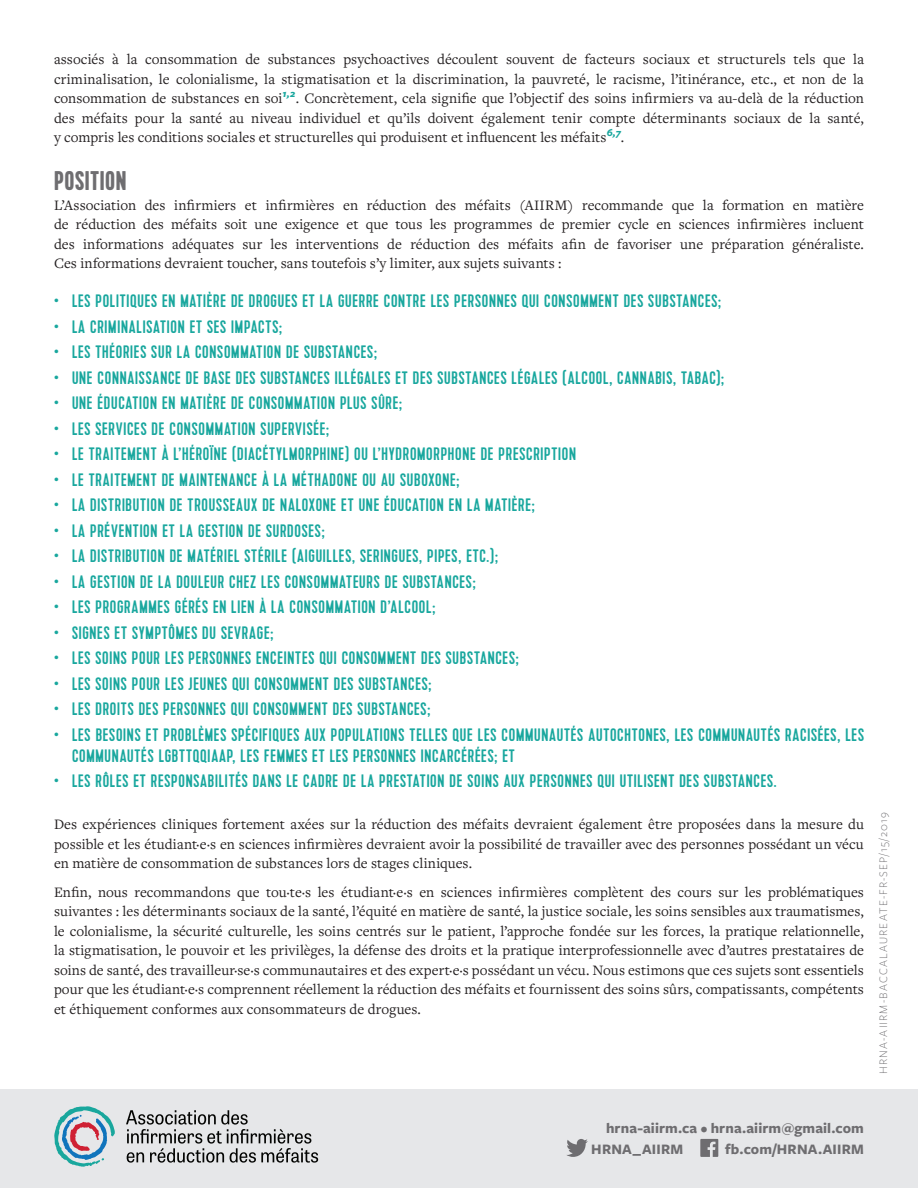
<style>
.page{position:relative;width:918px;height:1188px;background:#fff}
.page>*{position:absolute;margin:0;border:0;box-sizing:border-box;transform-origin:0 0}
.t1{font:700 27px "Kapra";letter-spacing:.02em;color:#6e6d70}
.t2{font:18px/21px "Kapra";letter-spacing:.045em;color:#19a79e}
.t3{font:15px/19.5px "Freight Text Pro";color:#231f20;text-align:justify}
.t4{font:700 15px/21px "Freight Sans Pro";letter-spacing:.01em;color:#6e6d70}
.t5{font:300 12px "Freight Sans Pro";letter-spacing:.1em;color:#6e6d70}
</style>
<div class="page">
<div style="left:0;top:1089px;width:918px;height:99px;background:#e6e7e9"></div>
<svg style="left:55px;top:1106px;width:60px;height:61px"></svg>
<svg style="left:126px;top:1110px;width:192px;height:53px"></svg>
<svg style="left:567px;top:1139px;width:21px;height:18px"></svg>
<svg style="left:700px;top:1139px;width:18px;height:18px"></svg>
<p class="t3" style="left:54px;top:49px;width:812px">associés à la consommation de substances psychoactives découlent souvent de facteurs sociaux et structurels tels que la criminalisation, le colonialisme, la stigmatisation et la discrimination, la pauvreté, le racisme, l’itinérance, etc., et non de la consommation de substances en soi<sup>1,2</sup>. Concrètement, cela signifie que l’objectif des soins infirmiers va au-delà de la réduction des méfaits pour la santé au niveau individuel et qu’ils doivent également tenir compte déterminants sociaux de la santé, y compris les conditions sociales et structurelles qui produisent et influencent les méfaits<sup>6,7</sup>.</p>
<p class="t1" style="left:54px;top:166px;width:74px">POSITION</p>
<p class="t3" style="left:54px;top:195px;width:812px">L’Association des infirmiers et infirmières en réduction des méfaits (AIIRM) recommande que la formation en matière de réduction des méfaits soit une exigence et que tous les programmes de premier cycle en sciences infirmières incluent des informations adéquates sur les interventions de réduction des méfaits afin de favoriser une préparation généraliste.<br>Ces informations devraient toucher, sans toutefois s’y limiter, aux sujets suivants :</p>
<p class="t2" style="left:54px;top:291px;width:669px">• LES POLITIQUES EN MATIÈRE DE DROGUES ET LA GUERRE CONTRE LES PERSONNES QUI CONSOMMENT DES SUBSTANCES;</p>
<p class="t2" style="left:54px;top:317px;width:230px">• LA CRIMINALISATION ET SES IMPACTS;</p>
<p class="t2" style="left:54px;top:342px;width:324px">• LES THÉORIES SUR LA CONSOMMATION DE SUBSTANCES;</p>
<p class="t2" style="left:54px;top:368px;width:672px">• UNE CONNAISSANCE DE BASE DES SUBSTANCES ILLÉGALES ET DES SUBSTANCES LÉGALES (ALCOOL, CANNABIS, TABAC);</p>
<p class="t2" style="left:54px;top:393px;width:350px">• UNE ÉDUCATION EN MATIÈRE DE CONSOMMATION PLUS SÛRE;</p>
<p class="t2" style="left:54px;top:419px;width:277px">• LES SERVICES DE CONSOMMATION SUPERVISÉE;</p>
<p class="t2" style="left:54px;top:444px;width:524px">• LE TRAITEMENT À L’HÉROÏNE (DIACÉTYLMORPHINE) OU L’HYDROMORPHONE DE PRESCRIPTION</p>
<p class="t2" style="left:54px;top:470px;width:407px">• LE TRAITEMENT DE MAINTENANCE À LA MÉTHADONE OU AU SUBOXONE;</p>
<p class="t2" style="left:54px;top:495px;width:482px">• LA DISTRIBUTION DE TROUSSEAUX DE NALOXONE ET UNE ÉDUCATION EN LA MATIÈRE;</p>
<p class="t2" style="left:54px;top:521px;width:272px">• LA PRÉVENTION ET LA GESTION DE SURDOSES;</p>
<p class="t2" style="left:54px;top:546px;width:445px">• LA DISTRIBUTION DE MATÉRIEL STÉRILE (AIGUILLES, SERINGUES, PIPES, ETC.);</p>
<p class="t2" style="left:54px;top:572px;width:423px">• LA GESTION DE LA DOULEUR CHEZ LES CONSOMMATEURS DE SUBSTANCES;</p>
<p class="t2" style="left:54px;top:597px;width:383px">• LES PROGRAMMES GÉRÉS EN LIEN À LA CONSOMMATION D’ALCOOL;</p>
<p class="t2" style="left:54px;top:623px;width:221px">• SIGNES ET SYMPTÔMES DU SEVRAGE;</p>
<p class="t2" style="left:54px;top:648px;width:466px">• LES SOINS POUR LES PERSONNES ENCEINTES QUI CONSOMMENT DES SUBSTANCES;</p>
<p class="t2" style="left:54px;top:674px;width:379px">• LES SOINS POUR LES JEUNES QUI CONSOMMENT DES SUBSTANCES;</p>
<p class="t2" style="left:54px;top:699px;width:378px">• LES DROITS DES PERSONNES QUI CONSOMMENT DES SUBSTANCES;</p>
<p class="t2" style="left:72px;top:725px;width:793px;text-indent:-18px">• LES BESOINS ET PROBLÈMES SPÉCIFIQUES AUX POPULATIONS TELLES QUE LES COMMUNAUTÉS AUTOCHTONES, LES COMMUNAUTÉS RACISÉES, LES<br>COMMUNAUTÉS LGBTTQQIAAP, LES FEMMES ET LES PERSONNES INCARCÉRÉES; ET</p>
<p class="t2" style="left:54px;top:771px;width:724px">• LES RÔLES ET RESPONSABILITÉS DANS LE CADRE DE LA PRESTATION DE SOINS AUX PERSONNES QUI UTILISENT DES SUBSTANCES.</p>
<p class="t3" style="left:54px;top:814px;width:811px">Des expériences cliniques fortement axées sur la réduction des méfaits devraient également être proposées dans la mesure du possible et les étudiant·e·s en sciences infirmières devraient avoir la possibilité de travailler avec des personnes possédant un vécu en matière de consommation de substances lors de stages cliniques.</p>
<p class="t3" style="left:54px;top:882px;width:812px">Enfin, nous recommandons que tou·te·s les étudiant·e·s en sciences infirmières complètent des cours sur les problématiques suivantes : les déterminants sociaux de la santé, l’équité en matière de santé, la justice sociale, les soins sensibles aux traumatismes, le colonialisme, la sécurité culturelle, les soins centrés sur le patient, l’approche fondée sur les forces, la pratique relationnelle, la stigmatisation, le pouvoir et les privilèges, la défense des droits et la pratique interprofessionnelle avec d’autres prestataires de soins de santé, des travailleur·se·s communautaires et des expert·e·s possédant un vécu. Nous estimons que ces sujets sont essentiels pour que les étudiant·e·s comprennent réellement la réduction des méfaits et fournissent des soins sûrs, compatissants, compétents et éthiquement conformes aux consommateurs de drogues.</p>
<p class="t5" style="left:875px;top:1074px;width:263px;rotate:-90deg">HRNA-AIIRM-BACCALAUREATE-FR-SEP/15/2019</p>
<p class="t4" style="left:591px;top:1117px;width:274px;text-indent:15px">hrna-aiirm.ca • hrna.aiirm@gmail.com<br>HRNA_AIIRM</p>
<p class="t4" style="left:725px;top:1138px;width:140px">fb.com/HRNA.AIIRM</p>
</div>
